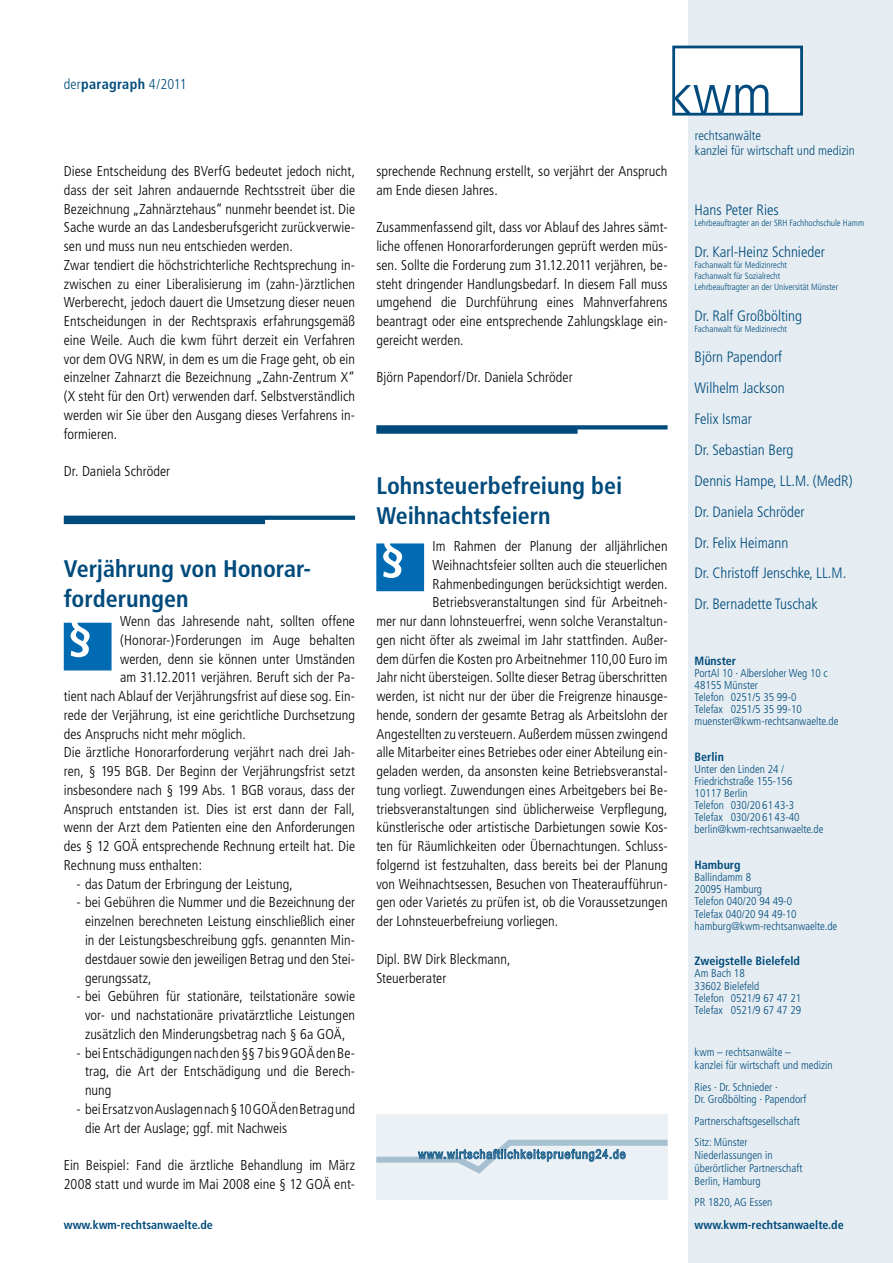
<style>
.page{position:relative;width:893px;height:1263px;background:#fff}
.page>*{position:absolute;margin:0;border:0;box-sizing:border-box;transform-origin:0 0}
.t1{font:700 condensed 24px/30px "Frutiger";color:#004b7c}
.t2{font:300 condensed 15px/30.9px "Frutiger";color:#004b7c}
.t3{font:300 condensed 14.25px/18.8px "Frutiger";letter-spacing:.005em;color:#000}
.t4{font:300 condensed 14.25px "Frutiger";letter-spacing:.005em;color:#004b7c}
.t5{font:300 condensed 13.05px/15.6px "Frutiger";color:#004b7c}
.t6{font:12.75px "Arial Narrow";letter-spacing:.075em;color:#4d81a3}
.t7{font:700 condensed 12px "Frutiger";color:#004b7c}
.t8{font:300 condensed 11.25px/12.1px "Frutiger";color:#004b7c}
.t9{font:300 condensed 9px/10.9px "Frutiger";color:#004b7c}
.s1{font-weight:700}
</style>
<div class="page">
<div style="left:689px;top:0;width:204px;height:1263px;background:#e6edf2"></div>
<svg style="left:376px;top:425px;width:292px;height:9px;background:#336f96"></svg>
<svg style="left:672px;top:46px;width:131px;height:70px;background:#cbdae4"></svg>
<svg style="left:64px;top:623px;width:48px;height:47px;background:#2a82be"></svg>
<div style="left:376px;top:1114px;width:292px;height:85px;background:#ebf1f5"></div>
<svg style="left:376px;top:1139px;width:292px;height:35px"></svg>
<svg style="left:376px;top:543px;width:48px;height:48px;background:#2b83bf"></svg>
<svg style="left:64px;top:516px;width:291px;height:8px"></svg>
<p class="t4" style="left:64px;top:76px;width:124px">der<span class="s1">paragraph</span> 4/2011</p>
<p class="t3" style="left:64px;top:162px;width:293px">Diese Entscheidung des BVerfG bedeutet jedoch nicht, dass der seit Jahren andauernde Rechtsstreit über die Bezeichnung „Zahnärztehaus“ nunmehr beendet ist. Die Sache wurde an das Landesberufsgericht zurückverwie&shy;sen und muss nun neu entschieden werden.<br>Zwar tendiert die höchstrichterliche Rechtsprechung in&shy;zwischen zu einer Liberalisierung im (zahn-)ärztlichen Werberecht, jedoch dauert die Umsetzung dieser neuen Entscheidungen in der Rechtspraxis erfahrungsgemäß eine Weile. Auch die kwm führt derzeit ein Verfahren vor dem OVG NRW, in dem es um die Frage geht, ob ein einzelner Zahnarzt die Bezeichnung „Zahn-Zentrum X“ (X steht für den Ort) verwenden darf. Selbstverständlich werden wir Sie über den Ausgang dieses Verfahrens in&shy;formieren.</p>
<p class="t3" style="left:64px;top:462px;width:108px">Dr. Daniela Schröder</p>
<h1 class="t1" style="left:64px;top:554px;width:249px">Verjährung von Honorar&shy;forderungen</h1>
<p class="t3" style="left:120px;top:612px;width:236px">Wenn das Jahresende naht, sollten offene</p>
<p class="t3" style="left:120px;top:631px;width:236px">(Honorar-)Forderungen im Auge behalten</p>
<p class="t3" style="left:120px;top:649px;width:236px">werden, denn sie können unter Umständen</p>
<p class="t3" style="left:120px;top:668px;width:236px">am 31.12.2011 verjähren. Beruft sich der Pa-</p>
<p class="t3" style="left:64px;top:687px;width:293px">tient nach Ablauf der Verjährungsfrist auf diese sog. Ein-</p>
<p class="t3" style="left:64px;top:706px;width:293px">rede der Verjährung, ist eine gerichtliche Durchsetzung</p>
<p class="t3" style="left:64px;top:724px;width:184px">des Anspruchs nicht mehr möglich.</p>
<p class="t3" style="left:64px;top:743px;width:293px">Die ärztliche Honorarforderung verjährt nach drei Jah-</p>
<p class="t3" style="left:64px;top:762px;width:293px">ren, § 195 BGB. Der Beginn der Verjährungsfrist setzt</p>
<p class="t3" style="left:64px;top:781px;width:293px">insbesondere nach § 199 Abs. 1 BGB voraus, dass der</p>
<p class="t3" style="left:64px;top:800px;width:293px">Anspruch entstanden ist. Dies ist erst dann der Fall,</p>
<p class="t3" style="left:64px;top:818px;width:293px">wenn der Arzt dem Patienten eine den Anforderungen</p>
<p class="t3" style="left:64px;top:837px;width:293px">des § 12 GOÄ entsprechende Rechnung erteilt hat. Die</p>
<p class="t3" style="left:64px;top:856px;width:140px">Rechnung muss enthalten:</p>
<p class="t3" style="left:77px;top:875px;width:218px">- das Datum der Erbringung der Leistung,</p>
<p class="t3" style="left:85px;top:893px;width:272px;text-align:justify;text-indent:-9px">- bei Gebühren die Nummer und die Bezeichnung der einzelnen berechneten Leistung einschließlich einer in der Leistungsbeschreibung ggfs. genannten Min&shy;destdauer sowie den jeweiligen Betrag und den Stei&shy;gerungssatz,</p>
<p class="t3" style="left:77px;top:987px;width:280px;text-align:center">- bei Gebühren für stationäre, teilstationäre sowie vor- und nachstationäre privatärztliche Leistungen zusätzlich den Minderungsbetrag nach § 6a GOÄ,</p>
<p class="t3" style="left:85px;top:1043px;width:272px;text-align:justify;text-indent:-9px">- bei Entschädigungen nach den §§ 7 bis 9 GOÄ den Be&shy;trag, die Art der Entschädigung und die Berech&shy;nung</p>
<p class="t3" style="left:85px;top:1100px;width:271px;text-indent:-9px">- bei Ersatz von Auslagen nach § 10 GOÄ den Betrag und die Art der Auslage; ggf. mit Nachweis</p>
<p class="t3" style="left:64px;top:1156px;width:293px">Ein Beispiel: Fand die ärztliche Behandlung im März<br>2008 statt und wurde im Mai 2008 eine § 12 GOÄ ent-</p>
<p class="t7" style="left:64px;top:1218px;width:151px">www.kwm-rechtsanwaelte.de</p>
<p class="t3" style="left:376px;top:162px;width:293px">sprechende Rechnung erstellt, so verjährt der Anspruch am Ende diesen Jahres.</p>
<p class="t3" style="left:376px;top:218px;width:293px;text-align:justify">Zusammenfassend gilt, dass vor Ablauf des Jahres sämt&shy;liche offenen Honorarforderungen geprüft werden müs&shy;sen. Sollte die Forderung zum 31.12.2011 verjähren, be&shy;steht dringender Handlungsbedarf. In diesem Fall muss umgehend die Durchführung eines Mahnverfahrens beantragt oder eine entsprechende Zahlungsklage ein&shy;gereicht werden.</p>
<p class="t3" style="left:376px;top:368px;width:198px">Björn Papendorf/Dr. Daniela Schröder</p>
<h1 class="t1" style="left:376px;top:471px;width:247px">Lohnsteuerbefreiung bei<br>Weihnachtsfeiern</h1>
<p class="t3" style="left:433px;top:537px;width:237px">Im Rahmen der Planung der alljährlichen</p>
<p class="t3" style="left:433px;top:556px;width:236px">Weihnachtsfeier sollten auch die steuerlichen</p>
<p class="t3" style="left:433px;top:574px;width:236px">Rahmenbedingungen berücksichtigt werden.</p>
<p class="t3" style="left:433px;top:593px;width:236px">Betriebsveranstaltungen sind für Arbeitneh-</p>
<p class="t3" style="left:376px;top:612px;width:293px">mer nur dann lohnsteuerfrei, wenn solche Veranstaltun-</p>
<p class="t3" style="left:376px;top:631px;width:293px">gen nicht öfter als zweimal im Jahr stattfinden. Außer-</p>
<p class="t3" style="left:376px;top:649px;width:293px">dem dürfen die Kosten pro Arbeitnehmer 110,00 Euro im</p>
<p class="t3" style="left:376px;top:668px;width:293px">Jahr nicht übersteigen. Sollte dieser Betrag überschritten</p>
<p class="t3" style="left:376px;top:687px;width:293px">werden, ist nicht nur der über die Freigrenze hinausge-</p>
<p class="t3" style="left:376px;top:706px;width:293px">hende, sondern der gesamte Betrag als Arbeitslohn der</p>
<p class="t3" style="left:376px;top:725px;width:293px">Angestellten zu versteuern. Außerdem müssen zwingend</p>
<p class="t3" style="left:376px;top:743px;width:293px">alle Mitarbeiter eines Betriebes oder einer Abteilung ein-</p>
<p class="t3" style="left:376px;top:762px;width:293px">geladen werden, da ansonsten keine Betriebsveranstal-</p>
<p class="t3" style="left:376px;top:781px;width:293px">tung vorliegt. Zuwendungen eines Arbeitgebers bei Be-</p>
<p class="t3" style="left:376px;top:800px;width:293px">triebsveranstaltungen sind üblicherweise Verpflegung,</p>
<p class="t3" style="left:376px;top:818px;width:293px">künstlerische oder artistische Darbietungen sowie Kos-</p>
<p class="t3" style="left:376px;top:837px;width:293px">ten für Räumlichkeiten oder Übernachtungen. Schluss-</p>
<p class="t3" style="left:376px;top:856px;width:293px">folgernd ist festzuhalten, dass bereits bei der Planung</p>
<p class="t3" style="left:376px;top:875px;width:293px">von Weihnachtsessen, Besuchen von Theateraufführun-</p>
<p class="t3" style="left:376px;top:893px;width:293px">gen oder Varietés zu prüfen ist, ob die Voraussetzungen</p>
<p class="t3" style="left:376px;top:912px;width:183px">der Lohnsteuerbefreiung vorliegen.</p>
<p class="t3" style="left:376px;top:950px;width:136px">Dipl. BW Dirk Bleckmann,<br>Steuerberater</p>
<p class="t6" style="left:418px;top:1145px;width:209px">www.wirtschaftlichkeitspruefung24.de</p>
<p class="t5" style="left:695px;top:128px;width:162px">rechtsanwälte<br>kanzlei für wirtschaft und medizin</p>
<p class="t2" style="left:695px;top:195px;width:86px">Hans Peter Ries</p>
<p class="t9" style="left:695px;top:218px;width:171px">Lehrbeauftragter an der SRH Fachhochschule Hamm</p>
<p class="t2" style="left:695px;top:237px;width:132px">Dr. Karl-Heinz Schnieder</p>
<p class="t9" style="left:695px;top:260px;width:145px">Fachanwalt für Medizinrecht<br>Fachanwalt für Sozialrecht<br>Lehrbeauftragter an der Universität Münster</p>
<p class="t2" style="left:695px;top:300px;width:109px">Dr. Ralf Großbölting</p>
<p class="t9" style="left:695px;top:323px;width:94px">Fachanwalt für Medizinrecht</p>
<p class="t2" style="left:695px;top:342px;width:159px">Björn Papendorf<br>Wilhelm Jackson<br>Felix Ismar<br>Dr. Sebastian Berg<br>Dennis Hampe, LL.M. (MedR)<br>Dr. Daniela Schröder<br>Dr. Felix Heimann<br>Dr. Christoff Jenschke, LL.M.<br>Dr. Bernadette Tuschak</p>
<p class="t7" style="left:695px;top:653px;width:43px">Münster</p>
<p class="t8" style="left:695px;top:667px;width:146px">PortAl 10 · Albersloher Weg 10 c<br>48155 Münster<br>Telefon 0251/5 35 99-0<br>Telefax 0251/5 35 99-10 muenster@kwm-rechtsanwaelte.de</p>
<p class="t7" style="left:695px;top:749px;width:31px">Berlin</p>
<p class="t8" style="left:695px;top:763px;width:131px">Unter den Linden 24 /<br>Friedrichstraße 155-156<br>10117 Berlin<br>Telefon 030/20 61 43-3<br>Telefax 030/20 61 43-40 berlin@kwm-rechtsanwaelte.de</p>
<p class="t7" style="left:695px;top:858px;width:47px">Hamburg</p>
<p class="t8" style="left:695px;top:871px;width:144px">Ballindamm 8<br>20095 Hamburg<br>Telefon 040/20 94 49-0<br>Telefax 040/20 94 49-10 hamburg@kwm-rechtsanwaelte.de</p>
<p class="t7" style="left:695px;top:954px;width:107px">Zweigstelle Bielefeld</p>
<p class="t8" style="left:695px;top:968px;width:108px">Am Bach 18<br>33602 Bielefeld<br>Telefon 0521/9 67 47 21<br>Telefax 0521/9 67 47 29</p>
<p class="t8" style="left:695px;top:1046px;width:140px;line-height:12.9px">kwm – rechtsanwälte –<br>kanzlei für wirtschaft und medizin</p>
<p class="t8" style="left:695px;top:1080px;width:113px;line-height:12.9px">Ries · Dr. Schnieder ·<br>Dr. Großbölting · Papendorf</p>
<p class="t8" style="left:695px;top:1110px;width:107px;line-height:21.3px">Partnerschaftsgesellschaft<br>Sitz: Münster</p>
<p class="t8" style="left:695px;top:1149px;width:109px;line-height:12.9px">Niederlassungen in überörtlicher Partnerschaft<br>Berlin, Hamburg</p>
<p class="t8" style="left:695px;top:1196px;width:79px">PR 1820, AG Essen</p>
<p class="t7" style="left:695px;top:1218px;width:151px">www.kwm-rechtsanwaelte.de</p>
</div>
